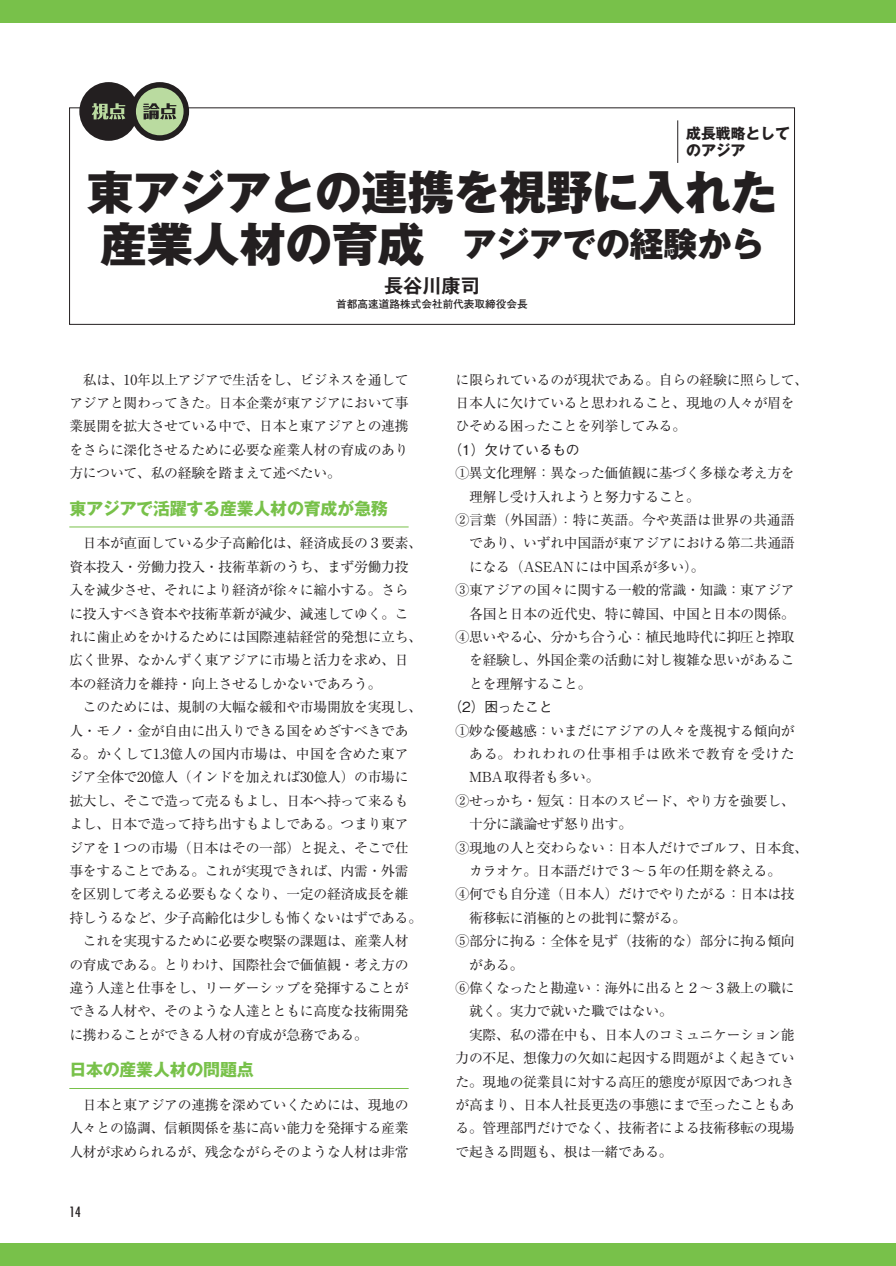
<style>
.page{position:relative;width:896px;height:1266px;background:#fff}
.page>*{position:absolute;margin:0;border:0;box-sizing:border-box;transform-origin:0 0}
.t1{font:800 46.8px "Gothic MB101 Pro";letter-spacing:-.015em;color:#231f20}
.t2{font:800 34.05px "Gothic MB101 Pro";letter-spacing:-.015em;color:#231f20}
.t3{font:700 19.2px "Gothic MB101 Pro De";color:#231f20}
.t4{font:700 16.95px "Gothic MB101 Pro";letter-spacing:-.015em;color:#78c14a}
.t5{font:700 14.85px/17px "Gothic MB101 Pro";letter-spacing:-.005em;color:#231f20}
.t6{font:13.8px/23.4px "Ryumin Pro";letter-spacing:-.02em;color:#231f20;text-align:justify}
.t7{font:13.8px "Ryumin Pro";letter-spacing:.005em;color:#231f20}
.t8{font:13.8px "Ryumin Pro";letter-spacing:.08em;color:#231f20}
.t9{font:500 13.8px "Gothic BBB Pro";letter-spacing:-.02em;color:#231f20}
.t10{font:condensed 13.8px "Futura";color:#231f20}
.t11{font:700 10.65px "Futo Go B101 Pro";color:#231f20}
.s1{font-size:46.8px}
</style>
<div class="page">
<div style="left:0;top:0;width:894px;height:23px;background:#78c14a"></div>
<div style="left:0;top:1243px;width:894px;height:22px;background:#78c14a"></div>
<hr style="left:677px;top:120px;width:1px;height:43px;background:#231f20">
<div style="left:82px;top:85px;width:53px;height:53px;background:#231f20;border-radius:50%"></div>
<div style="left:79px;top:82px;width:59px;height:59px;border:6px solid #231f20;border-radius:50%"></div>
<svg style="left:133px;top:85px;width:53px;height:53px"></svg>
<div style="left:130px;top:82px;width:59px;height:59px;border:6px solid #231f20;border-radius:50%"></div>
<svg style="left:92px;top:103px;width:33px;height:16px"></svg>
<svg style="left:143px;top:103px;width:33px;height:16px"></svg>
<hr style="left:69px;top:526px;width:339px;height:1px;background:#78c14a">
<hr style="left:69px;top:1088px;width:339px;height:1px;background:#78c14a">
<svg style="left:894px;top:0;width:2px;height:23px"></svg>
<svg style="left:893px;top:1243px;width:3px;height:23px"></svg>
<p class="t5" style="left:686px;top:123px;width:105px">成長戦略としてのアジア</p>
<h1 class="t1" style="left:87px;top:153px;width:692px">東アジアとの連携を視野に入れた</h1>
<h2 class="t2" style="left:100px;top:215px;width:665px"><span class="s1">産業人材の育成</span>　アジアでの経験から</h2>
<h3 class="t3" style="left:384px;top:269px;width:97px">長谷川康司</h3>
<p class="t11" style="left:336px;top:296px;width:193px">首都高速道路株式会社前代表取締役会長</p>
<p class="t6" style="left:69px;top:367px;width:341px">　私は、10年以上アジアで生活をし、ビジネスを通してアジアと関わってきた。日本企業が東アジアにおいて事業展開を拡大させている中で、日本と東アジアとの連携をさらに深化させるために必要な産業人材の育成のあり方について、私の経験を踏まえて述べたい。</p>
<p class="t4" style="left:69px;top:494px;width:320px">東アジアで活躍する産業人材の育成が急務</p>
<p class="t6" style="left:69px;top:530px;width:354px;text-align:left">　日本が直面している少子高齢化は、経済成長の３要素、資本投入・労働力投入・技術革新のうち、まず労働力投入を減少させ、それにより経済が徐々に縮小する。さらに投入すべき資本や技術革新が減少、減速してゆく。これに歯止めをかけるためには国際連結経営的発想に立ち、広く世界、なかんずく東アジアに市場と活力を求め、日本の経済力を維持・向上させるしかないであろう。<br>　このためには、規制の大幅な緩和や市場開放を実現し、人・モノ・金が自由に出入りできる国をめざすべきである。かくして1.3億人の国内市場は、中国を含めた東アジア全体で20億人（インドを加えれば30億人）の市場に拡大し、そこで造って売るもよし、日本へ持って来るもよし、日本で造って持ち出すもよしである。つまり東アジアを１つの市場（日本はその一部）と捉え、そこで仕事をすることである。これが実現できれば、内需・外需を区別して考える必要もなくなり、一定の経済成長を維持しうるなど、少子高齢化は少しも怖くないはずである。　これを実現するために必要な喫緊の課題は、産業人材の育成である。とりわけ、国際社会で価値観・考え方の違う人達と仕事をし、リーダーシップを発揮することができる人材や、そのような人達とともに高度な技術開発に携わることができる人材の育成が急務である。</p>
<p class="t4" style="left:69px;top:1055px;width:186px">日本の産業人材の問題点</p>
<p class="t6" style="left:69px;top:1092px;width:341px">　日本と東アジアの連携を深めていくためには、現地の人々との協調、信頼関係を基に高い能力を発揮する産業人材が求められるが、残念ながらそのような人材は非常</p>
<p class="t10" style="left:69px;top:1203px;width:13px">14</p>
<p class="t6" style="left:455px;top:367px;width:354px;text-align:left">に限られているのが現状である。自らの経験に照らして、日本人に欠けていると思われること、現地の人々が眉をひそめる困ったことを列挙してみる。</p>
<p class="t9" style="left:448px;top:438px;width:133px">（1）欠けているもの</p>
<p class="t6" style="left:455px;top:460px;width:341px">①異文化理解：異なった価値観に基づく多様な考え方を</p>
<p class="t6" style="left:469px;top:484px;width:232px">理解し受け入れようと努力すること。</p>
<p class="t7" style="left:455px;top:509px;width:341px">②言葉（外国語）：特に英語。今や英語は世界の共通語</p>
<p class="t6" style="left:469px;top:530px;width:327px">であり、いずれ中国語が東アジアにおける第二共通語</p>
<p class="t6" style="left:469px;top:554px;width:237px">になる（ASEANには中国系が多い）。</p>
<p class="t6" style="left:455px;top:577px;width:341px">③東アジアの国々に関する一般的常識・知識：東アジア</p>
<p class="t6" style="left:469px;top:600px;width:327px">各国と日本の近代史、特に韓国、中国と日本の関係。</p>
<p class="t6" style="left:455px;top:624px;width:341px">④思いやる心、分かち合う心：植民地時代に抑圧と搾取</p>
<p class="t6" style="left:469px;top:647px;width:327px">を経験し、外国企業の活動に対し複雑な思いがあるこ</p>
<p class="t6" style="left:469px;top:671px;width:124px">とを理解すること。</p>
<p class="t9" style="left:448px;top:696px;width:105px">（2）困ったこと</p>
<p class="t6" style="left:455px;top:717px;width:341px">①妙な優越感：いまだにアジアの人々を蔑視する傾向が</p>
<p class="t8" style="left:469px;top:743px;width:327px">ある。われわれの仕事相手は欧米で教育を受けた</p>
<p class="t6" style="left:469px;top:764px;width:132px">MBA取得者も多い。</p>
<p class="t6" style="left:455px;top:788px;width:341px">②せっかち・短気：日本のスピード、やり方を強要し、</p>
<p class="t6" style="left:469px;top:811px;width:165px">十分に議論せず怒り出す。</p>
<p class="t6" style="left:455px;top:834px;width:354px">③現地の人と交わらない：日本人だけでゴルフ、日本食、</p>
<p class="t6" style="left:469px;top:858px;width:314px">カラオケ。日本語だけで３〜５年の任期を終える。</p>
<p class="t6" style="left:455px;top:881px;width:341px">④何でも自分達（日本人）だけでやりたがる：日本は技</p>
<p class="t6" style="left:469px;top:905px;width:219px">術移転に消極的との批判に繋がる。</p>
<p class="t6" style="left:455px;top:928px;width:341px">⑤部分に拘る：全体を見ず（技術的な）部分に拘る傾向</p>
<p class="t6" style="left:469px;top:951px;width:56px">がある。</p>
<p class="t6" style="left:455px;top:975px;width:341px">⑥偉くなったと勘違い：海外に出ると２〜３級上の職に</p>
<p class="t6" style="left:469px;top:998px;width:205px">就く。実力で就いた職ではない。</p>
<p class="t6" style="left:455px;top:1021px;width:341px">　実際、私の滞在中も、日本人のコミュニケーション能</p>
<p class="t6" style="left:455px;top:1045px;width:341px">力の不足、想像力の欠如に起因する問題がよく起きてい</p>
<p class="t6" style="left:455px;top:1068px;width:341px">た。現地の従業員に対する高圧的態度が原因であつれき</p>
<p class="t6" style="left:455px;top:1092px;width:341px">が高まり、日本人社長更迭の事態にまで至ったこともあ</p>
<p class="t6" style="left:455px;top:1115px;width:341px">る。管理部門だけでなく、技術者による技術移転の現場</p>
<p class="t6" style="left:455px;top:1138px;width:219px">で起きる問題も、根は一緒である。</p>
</div>
